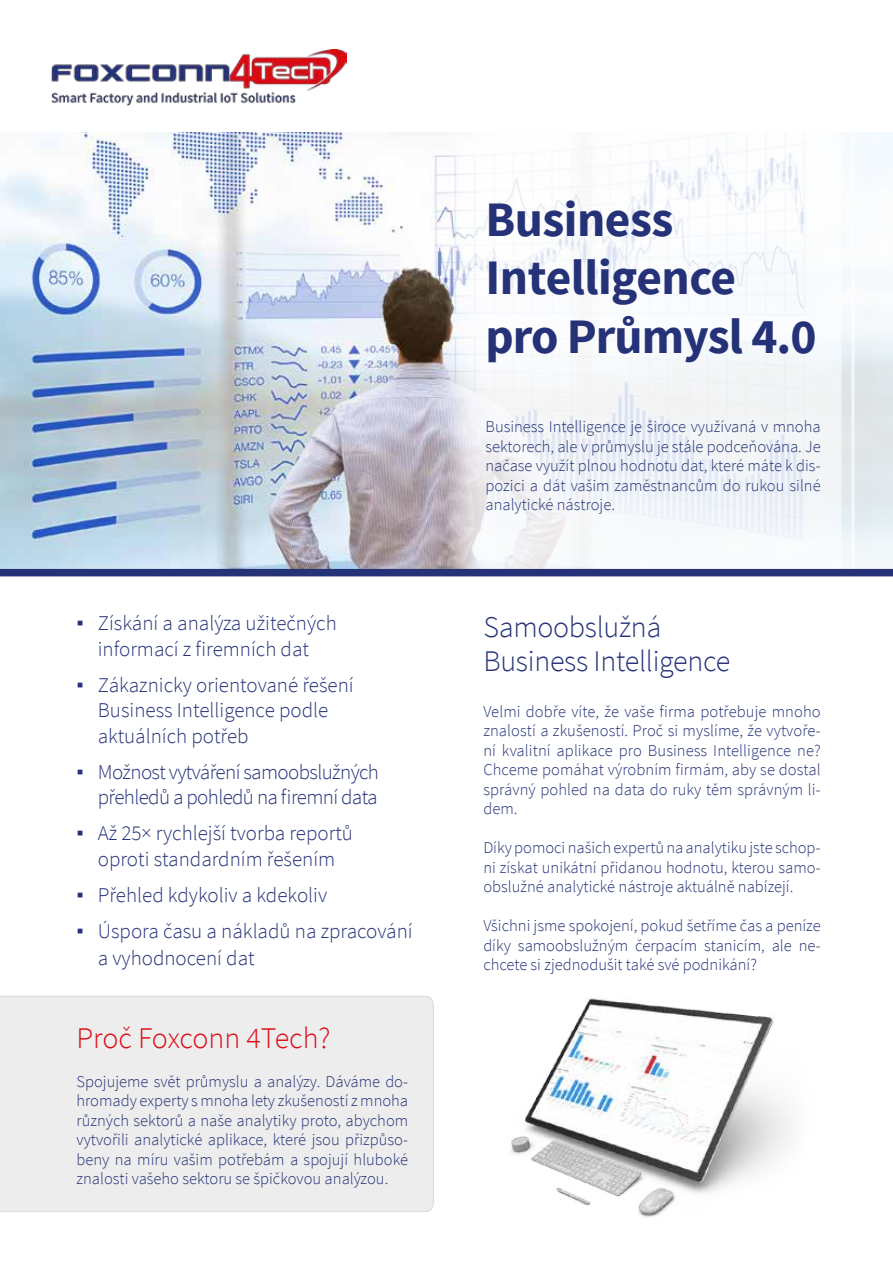
<style>
.page{position:relative;width:893px;height:1263px;background:#fff}
.page>*{position:absolute;margin:0;border:0;box-sizing:border-box;transform-origin:0 0}
.t1{font:700 49.5px/58.5px "Source Sans Pro";letter-spacing:-.01em;color:#263278}
.t2{font:300 30px/34.5px "Source Sans Pro";letter-spacing:-.01em;color:#263278}
.t3{font:300 30px "Source Sans Pro";color:#dc0c15}
.t4{font:300 21px/25.5px "Source Sans Pro";color:#263278;text-align:center}
.t5{font:300 21px/25.5px "Source Sans Pro";letter-spacing:-.03em;color:#263278;text-align:right}
.t6{font:300 16.5px/19.5px "Source Sans Pro";color:#263278;text-align:justify}
.t7{font:300 16.5px/19.5px "Source Sans Pro";color:#263576;text-align:justify}
.s1{font-family:"Arial";font-weight:400}
</style>
<div class="page">
<img style="left:0;top:133px;width:445px;height:436px">
<svg style="left:445px;top:132px;width:448px;height:437px;fill:#f6f8fb"></svg>
<div style="left:0;top:995px;width:434px;height:217px;background:#ededed"></div>
<img style="left:51px;top:50px;width:296px;height:56px">
<img style="left:511px;top:998px;width:281px;height:219px">
<div style="left:0;top:569px;width:893px;height:7px;background:#263278"></div>
<p class="t4" style="left:77px;top:611px;width:262px"><span class="s1">▪</span> Získání a analýza užitečných informací z firemních dat</p>
<p class="t4" style="left:98px;top:672px;width:257px;text-align:left;text-indent:-21px"><span class="s1">▪</span> Zákaznicky orientované řešení<br>Business Intelligence podle aktuálních potřeb</p>
<p class="t5" style="left:77px;top:759px;width:304px"><span class="s1">▪</span> Možnost vytváření samoobslužných přehledů a pohledů na firemní data</p>
<p class="t4" style="left:77px;top:821px;width:278px"><span class="s1">▪</span> Až 25× rychlejší tvorba reportů oproti standardním řešením</p>
<p class="t4" style="left:77px;top:882px;width:252px"><span class="s1">▪</span> Přehled kdykoliv a kdekoliv</p>
<p class="t4" style="left:98px;top:917px;width:316px;line-height:27px;text-align:left;text-indent:-21px"><span class="s1">▪</span> Úspora času a nákladů na zpracování a vyhodnocení dat</p>
<h2 class="t3" style="left:77px;top:1020px;width:256px">Proč Foxconn 4Tech?</h2>
<p class="t6" style="left:77px;top:1072px;width:333px">Spojujeme svět průmyslu a analýzy. Dáváme do&shy;hromady experty s mnoha lety zkušeností z mnoha různých sektorů a naše analytiky proto, abychom vytvořili analytické aplikace, které jsou přizpůso&shy;beny na míru vašim potřebám a spojují hluboké znalosti vašeho sektoru se špičkovou analýzou.</p>
<h1 class="t1" style="left:485px;top:192px;width:333px">Business<br>Intelligence pro Průmysl 4.0</h1>
<p class="t7" style="left:485px;top:417px;width:337px">Business Intelligence je široce využívaná v mnoha sektorech, ale v průmyslu je stále podceňována. Je načase využít plnou hodnotu dat, které máte k dis&shy;pozici a dát vašim zaměstnancům do rukou silné analytické nástroje.</p>
<h2 class="t2" style="left:483px;top:610px;width:248px">Samoobslužná<br>Business Intelligence</h2>
<p class="t6" style="left:483px;top:701px;width:339px">Velmi dobře víte, že vaše firma potřebuje mnoho znalostí a zkušeností. Proč si myslíme, že vytvoře&shy;ní kvalitní aplikace pro Business Intelligence ne?<br>Chceme pomáhat výrobním firmám, aby se dostal správný pohled na data do ruky těm správným li&shy;dem.</p>
<p class="t6" style="left:483px;top:838px;width:339px">Díky pomoci našich expertů na analytiku jste schop&shy;ni získat unikátní přidanou hodnotu, kterou samo&shy;obslužné analytické nástroje aktuálně nabízejí.</p>
<p class="t6" style="left:483px;top:916px;width:339px">Všichni jsme spokojení, pokud šetříme čas a peníze díky samoobslužným čerpacím stanicím, ale ne&shy;chcete si zjednodušit také své podnikání?</p>
</div>
